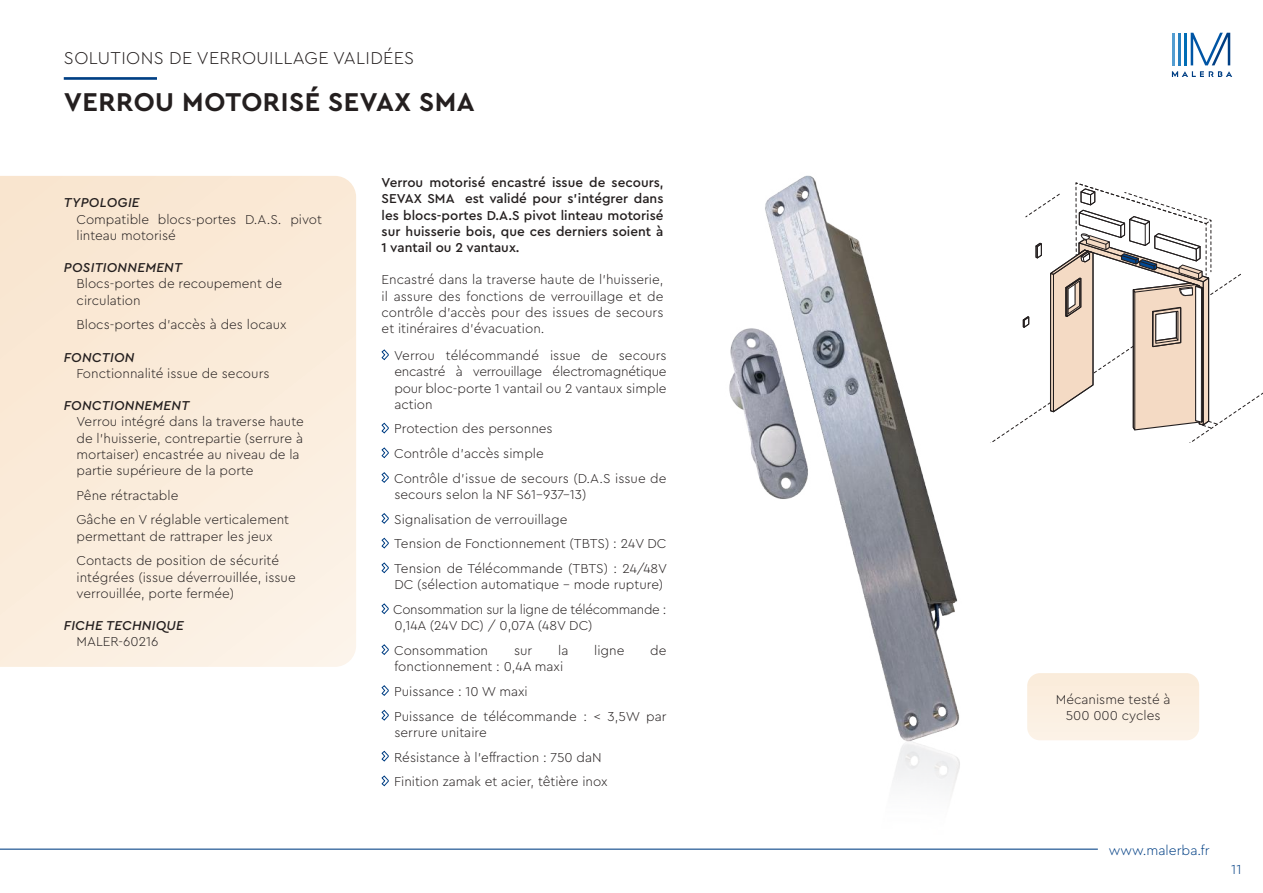
<style>
.page{position:relative;width:1263px;height:893px;background:#fff}
.page>*{position:absolute;margin:0;border:0;box-sizing:border-box;transform-origin:0 0}
.t1{font:700 27px "Cera PRO";letter-spacing:.02em;color:#241f1f}
.t2{font:300 18px "Cera PRO";letter-spacing:.02em;color:#241f1f}
.t3{font:300 13.8px "Cera PRO";color:#003f84}
.t4{font:300 13.5px/16.2px "Cera PRO";color:#241f1f}
.t5{font:500 13.5px/16.2px "Cera PRO";color:#241f1f;text-align:justify}
.t6{font:300 13.5px/24.8px "Cera PRO";letter-spacing:-.02em;color:#241f1f;text-align:right}
.t7{font:italic 500 13.5px "Cera PRO";letter-spacing:.02em;color:#241f1f}
.s1{font-weight:900;font-size:19.5px;color:#003f84}
</style>
<div class="page">
<hr style="left:0;top:849px;width:1098px;height:1px;background:#003f84">
<hr style="left:1172px;top:33px;width:2px;height:32px;background:#539dd1">
<hr style="left:1178px;top:33px;width:3px;height:32px;background:#2981c0">
<hr style="left:1184px;top:33px;width:3px;height:32px;background:#006db5">
<svg style="left:1191px;top:33px;width:39px;height:32px"></svg>
<svg style="left:1172px;top:71px;width:60px;height:6px"></svg>
<hr style="left:64px;top:77px;width:93px;height:3px;background:#003f84">
<img style="left:729px;top:175px;width:262px;height:619px">
<svg style="left:968px;top:183px;width:295px;height:259px"></svg>
<svg style="left:0;top:176px;width:356px;height:491px;background:#faebda"></svg>
<div style="left:1027px;top:673px;width:172px;height:67px;background:#fbefe1"></div>
<h2 class="t2" style="left:64px;top:46px;width:352px">SOLUTIONS DE VERROUILLAGE VALIDÉES</h2>
<h1 class="t1" style="left:64px;top:84px;width:412px">VERROU MOTORISÉ SEVAX SMA</h1>
<p class="t7" style="left:64px;top:194px;width:77px">TYPOLOGIE</p>
<p class="t4" style="left:77px;top:210px;width:247px">Compatible blocs-portes D.A.S. pivot linteau motorisé</p>
<p class="t7" style="left:64px;top:259px;width:120px">POSITIONNEMENT</p>
<p class="t4" style="left:77px;top:275px;width:207px">Blocs-portes de recoupement de circulation</p>
<p class="t4" style="left:77px;top:316px;width:212px">Blocs-portes d’accès à des locaux</p>
<p class="t7" style="left:64px;top:348px;width:72px">FONCTION</p>
<p class="t4" style="left:77px;top:365px;width:194px">Fonctionnalité issue de secours</p>
<p class="t7" style="left:64px;top:397px;width:127px">FONCTIONNEMENT</p>
<p class="t4" style="left:77px;top:413px;width:229px">Verrou intégré dans la traverse haute de l’huisserie, contrepartie (serrure à mortaiser) encastrée au niveau de la partie supérieure de la porte</p>
<p class="t4" style="left:77px;top:482px;width:214px;line-height:24.8px">Pêne rétractable<br>Gâche en V réglable verticalement</p>
<p class="t4" style="left:77px;top:523px;width:204px;line-height:24.8px">permettant de rattraper les jeux<br>Contacts de position de sécurité</p>
<p class="t4" style="left:77px;top:568px;width:221px">intégrées (issue déverrouillée, issue verrouillée, porte fermée)</p>
<p class="t7" style="left:64px;top:617px;width:121px">FICHE TECHNIQUE</p>
<p class="t4" style="left:77px;top:633px;width:83px">MALER-60216</p>
<p class="t5" style="left:382px;top:174px;width:283px">Verrou motorisé encastré issue de secours, SEVAX SMA est validé pour s’intégrer dans les blocs-portes D.A.S pivot linteau motorisé sur huisserie bois, que ces derniers soient à 1 vantail ou 2 vantaux.</p>
<p class="t4" style="left:382px;top:271px;width:283px;text-align:justify">Encastré dans la traverse haute de l’huisserie, il assure des fonctions de verrouillage et de contrôle d’accès pour des issues de secours et itinéraires d’évacuation.</p>
<p class="t4" style="left:394px;top:347px;width:274px;text-align:justify;text-indent:-13px"><span class="s1">›</span> Verrou télécommandé issue de secours encastré à verrouillage électromagnétique pour bloc-porte 1 vantail ou 2 vantaux simple action</p>
<p class="t4" style="left:382px;top:416px;width:286px;line-height:24.8px"><span class="s1">›</span> Protection des personnes<br><span class="s1">›</span> Contrôle d’accès simple<br><span class="s1">›</span> Contrôle d’issue de secours (D.A.S issue de</p>
<p class="t4" style="left:382px;top:482px;width:287px;line-height:24.8px;text-indent:13px">secours selon la NF S61-937-13)<br><span class="s1">›</span> Signalisation de verrouillage<br><span class="s1">›</span> Tension de Fonctionnement (TBTS) : 24V DC <span class="s1">›</span> Tension de Télécommande (TBTS) : 24/48V</p>
<p class="t6" style="left:382px;top:572px;width:286px">DC (sélection automatique - mode rupture)<br><span class="s1">›</span> Consommation sur la ligne de télécommande :</p>
<p class="t4" style="left:382px;top:613px;width:212px;line-height:24.8px;text-indent:13px">0,14A (24V DC) / 0,07A (48V DC) <span class="s1">›</span> Consommation</p>
<p class="t4" style="left:514px;top:642px;width:20px">sur</p>
<p class="t4" style="left:558px;top:642px;width:12px">la</p>
<p class="t4" style="left:594px;top:642px;width:32px">ligne</p>
<p class="t4" style="left:650px;top:642px;width:18px">de</p>
<p class="t4" style="left:382px;top:654px;width:286px;line-height:24.8px;text-indent:13px">fonctionnement : 0,4A maxi<br><span class="s1">›</span> Puissance : 10 W maxi<br><span class="s1">›</span> Puissance de télécommande : &lt; 3,5W par</p>
<p class="t4" style="left:382px;top:719px;width:227px;line-height:24.8px;text-indent:13px">serrure unitaire<br><span class="s1">›</span> Résistance à l’effraction : 750 daN <span class="s1">›</span> Finition zamak et acier, têtière inox</p>
<p class="t4" style="left:1056px;top:691px;width:116px;text-align:center">Mécanisme testé à<br>500 000 cycles</p>
<p class="t3" style="left:1109px;top:841px;width:102px">www.malerba.fr</p>
<p class="t3" style="left:1231px;top:860px;width:12px">11</p>
</div>
